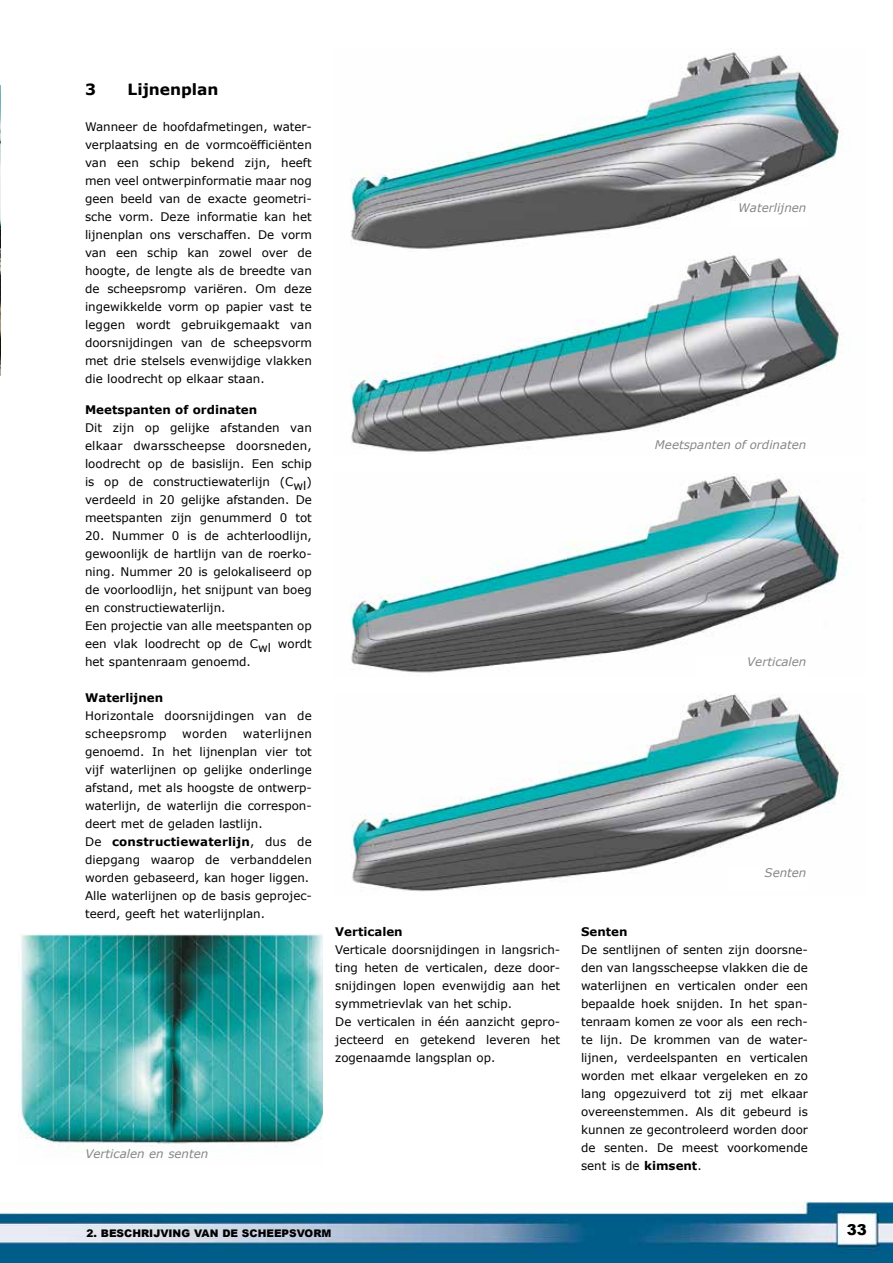
<style>
.page{position:relative;width:893px;height:1263px;background:#fff}
.page>*{position:absolute;margin:0;border:0;box-sizing:border-box;transform-origin:0 0}
.t1{font:700 15.45px "Verdana";color:#000}
.t2{font:900 15px "Arial";color:#000}
.t3{font:11.85px/18px "Verdana";color:#000}
.t4{font:italic 11.85px "Verdana";color:#878787}
.t5{font:700 11.85px "Verdana";color:#000}
.t6{font:900 10.5px "Arial";color:#000}
.s1{font-weight:700}
</style>
<div class="page">
<img style="left:0;top:1202px;width:893px;height:56px">
<svg style="left:831px;top:1222px;width:52px;height:24px"></svg>
<div style="left:0;top:1258px;width:893px;height:5px;background:#005d89"></div>
<img style="left:0;top:85px;width:1px;height:290px">
<img style="left:19px;top:933px;width:303px;height:214px">
<img style="left:351px;top:694px;width:492px;height:198px">
<img style="left:350px;top:52px;width:492px;height:400px">
<img style="left:350px;top:475px;width:496px;height:198px">
<svg style="left:85px;top:1228px;width:368px;height:22px;background:#84a8c2"></svg>
<div style="left:731px;top:201px;width:77px;height:26px;background:#fff"></div>
<div style="left:653px;top:438px;width:155px;height:25px;background:#fff"></div>
<div style="left:697px;top:656px;width:111px;height:24px;background:#fff"></div>
<div style="left:727px;top:867px;width:81px;height:22px;background:#fff"></div>
<h1 class="t1" style="left:85px;top:79px;width:12px">3</h1>
<h1 class="t1" style="left:128px;top:79px;width:93px">Lijnenplan</h1>
<p class="t3" style="left:85px;top:118px;width:228px;text-align:justify">Wanneer de hoofdafmetingen, water&shy;verplaatsing en de vormcoëfficiënten van een schip bekend zijn, heeft men veel ontwerpinformatie maar nog geen beeld van de exacte geometri&shy;sche vorm. Deze informatie kan het lijnenplan ons verschaffen. De vorm van een schip kan zowel over de hoogte, de lengte als de breedte van de scheepsromp variëren. Om deze ingewikkelde vorm op papier vast te leggen wordt gebruikgemaakt van doorsnijdingen van de scheepsvorm met drie stelsels evenwijdige vlakken die loodrecht op elkaar staan.</p>
<p class="t5" style="left:85px;top:401px;width:174px">Meetspanten of ordinaten</p>
<p class="t3" style="left:85px;top:419px;width:228px;text-align:justify">Dit zijn op gelijke afstanden van elkaar dwarsscheepse doorsneden, loodrecht op de basislijn. Een schip is op de constructiewaterlijn (Cwl) verdeeld in 20 gelijke afstanden. De meetspanten zijn genummerd 0 tot</p>
<p class="t3" style="left:85px;top:527px;width:228px">20. Nummer 0 is de achterloodlijn, gewoonlijk de hartlijn van de roerko&shy;ning. Nummer 20 is gelokaliseerd op de voorloodlijn, het snijpunt van boeg en constructiewaterlijn.<br>Een projectie van alle meetspanten op een vlak loodrecht op de Cwl wordt het spantenraam genoemd.</p>
<p class="t5" style="left:85px;top:689px;width:80px">Waterlijnen</p>
<p class="t3" style="left:85px;top:707px;width:228px">Horizontale doorsnijdingen van de scheepsromp</p>
<p class="t3" style="left:85px;top:725px;width:228px;text-indent:158px">waterlijnen genoemd. In het lijnenplan vier tot vijf waterlijnen op gelijke onderlinge afstand, met als hoogste de ontwerp&shy;waterlijn, de waterlijn die correspon&shy;deert met de geladen lastlijn.<br>De <span class="s1">constructiewaterlijn</span>, dus de diepgang waarop de verbanddelen worden gebaseerd, kan hoger liggen.<br>Alle waterlijnen op de basis geprojec&shy;teerd, geeft het waterlijnplan.</p>
<p class="t3" style="left:182px;top:725px;width:47px">worden</p>
<p class="t4" style="left:85px;top:1146px;width:124px">Verticalen en senten</p>
<p class="t4" style="left:738px;top:199px;width:70px">Waterlijnen</p>
<p class="t4" style="left:655px;top:436px;width:153px">Meetspanten of ordinaten</p>
<p class="t4" style="left:747px;top:654px;width:61px">Verticalen</p>
<p class="t5" style="left:335px;top:923px;width:69px">Verticalen</p>
<p class="t3" style="left:335px;top:941px;width:227px">Verticale doorsnijdingen in langsrich&shy;ting heten de verticalen, deze door&shy;snijdingen lopen evenwijdig aan het symmetrievlak van het schip.<br>De verticalen in één aanzicht gepro&shy;jecteerd en getekend leveren het zogenaamde langsplan op.</p>
<p class="t4" style="left:764px;top:865px;width:43px">Senten</p>
<p class="t5" style="left:581px;top:923px;width:48px">Senten</p>
<p class="t3" style="left:581px;top:941px;width:228px;text-align:justify">De sentlijnen of senten zijn doorsne&shy;den van langsscheepse vlakken die de waterlijnen en verticalen onder een bepaalde hoek snijden. In het span&shy;tenraam komen ze voor als een rech&shy;te lijn. De krommen van de water&shy;lijnen, verdeelspanten en verticalen worden met elkaar vergeleken en zo lang opgezuiverd tot zij met elkaar overeenstemmen. Als dit gebeurd is kunnen ze gecontroleerd worden door de senten. De meest voorkomende sent is de <span class="s1">kimsent</span>.</p>
<p class="t6" style="left:87px;top:1225px;width:246px">2. BESCHRIJVING VAN DE SCHEEPSVORM</p>
<p class="t2" style="left:847px;top:1218px;width:22px">33</p>
</div>
